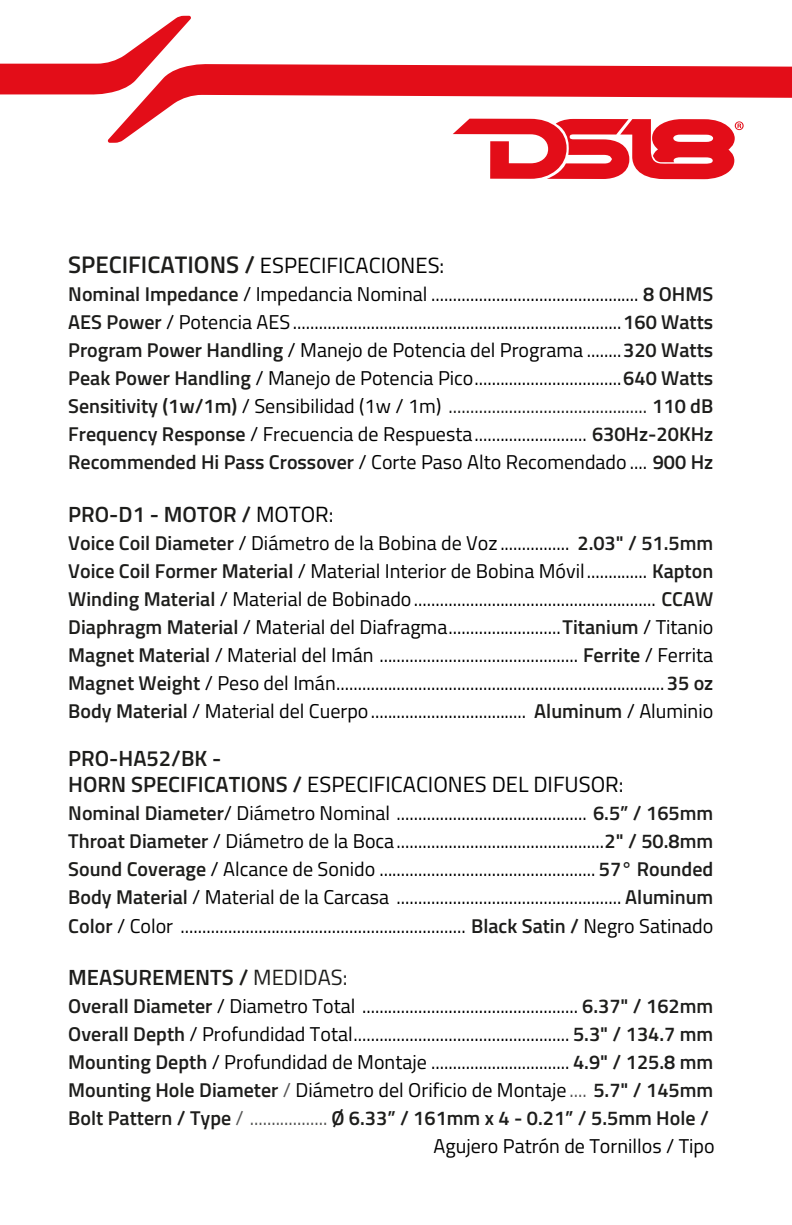
<style>
.page{position:relative;width:792px;height:1225px;background:#fff}
.page>*{position:absolute;margin:0;border:0;box-sizing:border-box;transform-origin:0 0}
.t1{font:600 22px/26.4px "Titillium Web";color:#1d1d1b}
.t2{font:22px "Titillium Web";color:#000}
.t3{font:20px/28px "Titillium Web";color:#000;text-align:justify}
.s1{font-weight:600;font-size:24px;color:#1d1d1b}
.s2{font-weight:600;color:#1d1d1b}
.s3{color:#1d1d1b}
.s4{font-weight:400;color:#000}
.s5{font-weight:400}
.s6{color:#575756}
</style>
<div class="page">
<svg style="left:107px;top:64px;width:685px;height:79px"></svg>
<svg style="left:0;top:16px;width:192px;height:79px"></svg>
<svg style="left:453px;top:119px;width:291px;height:60px"></svg>
<p class="t2" style="left:68px;top:249px;width:378px"><span class="s1">SPECIFICATIONS /</span> ESPECIFICACIONES:</p>
<p class="t3" style="left:68px;top:279px;width:646px"><span class="s2">Nominal Impedance</span> / Impedancia Nominal ................................................ <span class="s2">8 OHMS AES Power</span> / Potencia AES............................................................................<span class="s2">160 Watts Program Power Handling</span> / Manejo de Potencia del Programa ........<span class="s2">320 Watts Peak Power Handling</span> / Manejo de Potencia Pico..................................<span class="s2">640 Watts Sensitivity (1w/1m)</span> / Sensibilidad (1w / 1m) <span class="s3">..............................................</span> <span class="s2">110 dB Frequency Response</span> / Frecuencia de Respuesta.......................... <span class="s2">630Hz-20KHz Recommended Hi Pass Crossover</span> / Corte Paso Alto Recomendado .... <span class="s2">900 Hz</span></p>
<p class="t1" style="left:68px;top:499px;width:267px">PRO-D1 - MOTOR / <span class="s4">MOTOR:</span></p>
<p class="t3" style="left:68px;top:528px;width:646px"><span class="s2">Voice Coil Diameter</span> / Diámetro de la Bobina de Voz ................ <span class="s2">2.03" / 51.5mm Voice Coil Former Material</span> / Material Interior de Bobina Móvil.............. <span class="s2">Kapton Winding Material</span> / Material de Bobinado........................................................ <span class="s2">CCAW Diaphragm Material</span> / Material del Diafragma..........................<span class="s2">Titanium</span> / Titanio <span class="s2">Magnet Material</span> / Material del Imán .............................................. <span class="s2">Ferrite</span> / Ferrita <span class="s2">Magnet Weight</span> / Peso del Imán............................................................................<span class="s2">35 oz Body Material</span> / Material del Cuerpo.................................... <span class="s2">Aluminum</span> / Aluminio</p>
<p class="t1" style="left:68px;top:743px;width:557px">PRO-HA52/BK -<br>HORN SPECIFICATIONS / <span class="s4">ESPECIFICACIONES DEL DIFUSOR:</span></p>
<p class="t3" style="left:68px;top:798px;width:646px"><span class="s2">Nominal Diameter</span>/ Diámetro Nominal ............................................ <span class="s2">6.5” / 165mm Throat Diameter</span> / Diámetro de la Boca................................................<span class="s2">2" / 50.8mm Sound Coverage</span> / Alcance de Sonido .................................................. <span class="s2">57° Rounded Body Material</span> / Material de la Carcasa .................................................... <span class="s2">Aluminum Color</span> / Color .................................................................. <span class="s2">Black Satin /</span> Negro Satinado</p>
<p class="t1" style="left:68px;top:963px;width:281px">MEASUREMENTS / <span class="s5">MEDIDAS:</span></p>
<p class="t3" style="left:68px;top:991px;width:648px;text-align:right"><span class="s2">Overall Diameter</span> / Diametro Total .................................................. <span class="s2">6.37" / 162mm Overall Depth</span> / Profundidad Total.................................................. <span class="s2">5.3" / 134.7 mm Mounting Depth</span> / Profundidad de Montaje ................................ <span class="s2">4.9" / 125.8 mm Mounting Hole Diameter</span> <span class="s6">/</span> Diámetro del Orificio de Montaje <span class="s6">....</span> <span class="s2">5.7" / 145mm Bolt Pattern / Type</span> <span class="s6">/ ..................</span> <span class="s2">Ø 6.33” / 161mm x 4 - 0.21” / 5.5mm Hole / </span>Agujero Patrón de Tornillos / Tipo</p>
</div>
